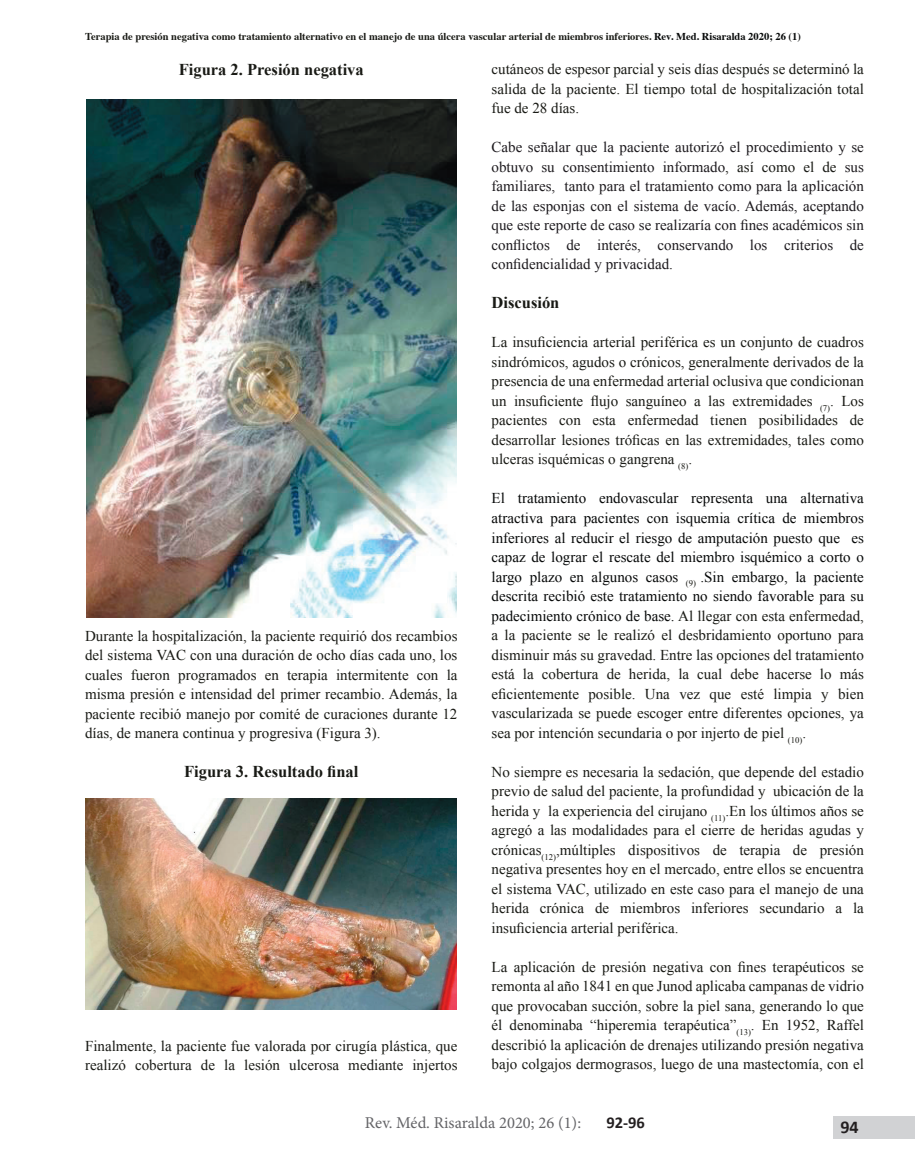
<style>
.page{position:relative;width:915px;height:1170px;background:#fff}
.page>*{position:absolute;margin:0;border:0;box-sizing:border-box;transform-origin:0 0}
.t1{font:700 18px "Calibri";color:#231f20}
.t2{font:700 16.5px "Times New Roman";color:#191a15}
.t3{font:16.5px "Minion Pro";color:#636366}
.t4{font:700 16.5px "Calibri";color:#231f20}
.t5{font:15px/19.5px "Times New Roman";color:#191a15;text-align:justify}
.t6{font:15px/19.5px "Times New Roman";color:#070909;text-align:justify}
.t7{font:15px/19.5px "Times New Roman";color:#1d1a1e;text-align:justify}
.t8{font:700 10.5px "Times";color:#191a15}
.s1{color:#070909}
.s2{color:#191a15}
</style>
<div class="page">
<img style="left:86px;top:99px;width:370px;height:518px">
<img style="left:85px;top:798px;width:371px;height:210px">
<div style="left:833px;top:1115px;width:81px;height:23px;background:#d1d2d4"></div>
<p class="t8" style="left:85px;top:26px;width:717px">Terapia de presión negativa como tratamiento alternativo en el manejo de una úlcera vascular arterial de miembros inferiores. <span class="s1">Rev. Med. Risaralda 2020; 26 (1)</span></p>
<p class="t2" style="left:179px;top:58px;width:186px">Figura 2. Presión negativa</p>
<p class="t5" style="left:85px;top:625px;width:374px">Durante la hospitalización, la paciente requirió dos recambios del sistema VAC con una duración de ocho días cada uno, los cuales fueron programados en terapia intermitente con la misma presión e intensidad del primer recambio. Además, la paciente recibió manejo por comité de curaciones durante 12 días, de manera continua y progresiva (Figura 3).</p>
<p class="t2" style="left:184px;top:760px;width:176px">Figura 3. Resultado final</p>
<p class="t5" style="left:85px;top:1035px;width:374px">Finalmente, la paciente fue valorada por cirugía plástica, que realizó cobertura de la lesión ulcerosa mediante injertos</p>
<p class="t5" style="left:491px;top:59px;width:374px">cutáneos de espesor parcial y seis días después se determinó la salida de la paciente. El tiempo total de hospitalización total fue de 28 días.</p>
<p class="t7" style="left:491px;top:137px;width:374px">Cabe señalar que la paciente autorizó el procedimiento y se obtuvo su consentimiento informado<span class="s2">, así como el de</span> sus familiares, tanto para el tratamiento como para la aplicación de las esponjas con el sistema de vacío. Además, aceptando que este reporte de caso se realizaría con fines académicos sin conflictos de interés, conservando los criterios de confidencialidad y privacidad.</p>
<p class="t2" style="left:491px;top:291px;width:69px">Discusión</p>
<p class="t5" style="left:491px;top:332px;width:374px">La insuficiencia arterial periférica es un conjunto de cuadros sindrómicos, agudos o crónicos, generalmente derivados de la presencia de una enfermedad arterial oclusiva que condicionan un insuficiente flujo sanguíneo a las extremidades <sub>(7)</sub>. Los pacientes con esta enfermedad tienen posibilidades de desarrollar lesiones tróficas en las extremidades, tales como ulceras isquémicas o gangrena <sub>(8)</sub>.</p>
<p class="t6" style="left:491px;top:488px;width:374px">El tratamiento endovascular representa una alternativa atractiva para pacientes con isquemia crítica de miembros inferiores al reducir el riesgo de amputación puesto que es capaz de lograr el rescate del miembro isquémico a corto o largo plazo en algunos casos <sub>(9)</sub> .Sin embargo, la paciente descrita recibió este tratamiento no siendo favorable para su padecimiento crónico de base. <span class="s2">Al llegar con esta enfermedad, a la paciente se le realizó el desbridamiento oportuno para disminuir más su gravedad. Entre las opciones del tratamiento está la cobertura de herida, la cual debe hacerse lo más eficientemente posible. Una vez que esté limpia y bien vascularizada se puede escoger entre diferentes opciones, ya sea por intención secundaria o por injerto de piel</span> <sub>(10)</sub><span class="s2">.</span></p>
<p class="t5" style="left:491px;top:761px;width:374px">No siempre es necesaria la sedación, que depende del estadio previo de salud del paciente, la profundidad y ubicación de la herida y la experiencia del cirujano <sub>(11)</sub>.En los últimos años se agregó a las modalidades para el cierre de heridas agudas y crónicas<sub>(12)</sub>,múltiples dispositivos de terapia de presión negativa presentes hoy en el mercado, entre ellos se encuentra el sistema VAC, utilizado en este caso para el manejo de una herida crónica de miembros inferiores secundario a la insuficiencia arterial periférica.</p>
<p class="t5" style="left:491px;top:956px;width:374px">La aplicación de presión negativa con fines terapéuticos se remonta al año 1841 en que Junod aplicaba campanas de vidrio que provocaban succión, sobre la piel sana, generando lo que él denominaba “hiperemia terapéutica”<sub>(13)</sub>. En 1952, Raffel describió la aplicación de drenajes utilizando presión negativa bajo colgajos dermograsos, luego de una mastectomía, con el</p>
<p class="t3" style="left:365px;top:1111px;width:218px">Rev. Méd. Risaralda 2020; 26 (1):</p>
<p class="t4" style="left:606px;top:1112px;width:40px">92-96</p>
<p class="t1" style="left:840px;top:1114px;width:20px">94</p>
</div>
